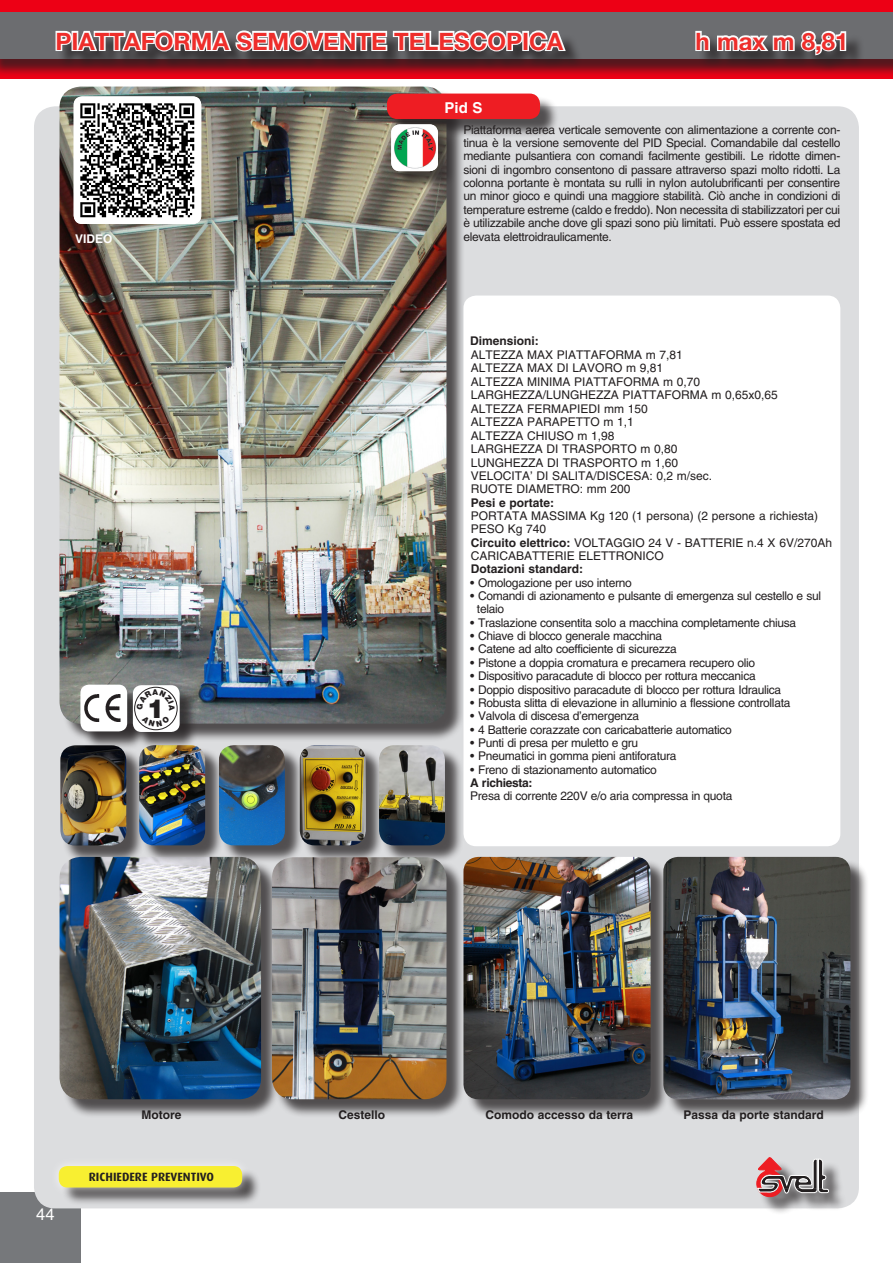
<style>
.page{position:relative;width:893px;height:1263px;background:#fff}
.page>*{position:absolute;margin:0;border:0;box-sizing:border-box;transform-origin:0 0}
.t1{font:900 26.4px "Helvetica Neue";color:#231f20}
.Normale{font:700 24px "Helvetica Neue";color:#ee2e2b}
.Normale-2{font:16.5px "Helvetica";color:#fff}
.tittolopecetta_rossa{font:700 15px "Helvetica";color:#fff}
.testo_descrittivo{font:12px/13.4px "Helvetica";letter-spacing:-.025em;color:#231f20;text-align:justify}
.testo_descrittivo-2{font:12px "Helvetica";color:#231f20}
.didascalia_bold{font:700 12px "Helvetica";color:#231f20}
.testo_descrittivo-3{font:700 12px "Helvetica";color:#231f20}
.t2{font:700 12px "Dax";color:#231f20}
.testo_descrittivo-4{font:700 12px "Helvetica";letter-spacing:-.025em;color:#231f20}
.testo_descrittivo-5{font:700 12px "Helvetica";color:#fff}
.s1{font-weight:700}
</style>
<div class="page">
<div style="left:0;top:1192px;width:81px;height:71px;background:#76787b"></div>
<div style="left:34px;top:106px;width:825px;height:1102px;background:#dcdddf;border-radius:21px"></div>
<div style="left:759px;top:1160px;width:88px;height:55px;background:#231f20;opacity:.75"></div>
<svg style="left:756px;top:1157px;width:73px;height:40px"></svg>
<div style="left:666px;top:859px;width:203px;height:259px;background:#231f20;opacity:.75"></div>
<img style="left:669px;top:857px;width:181px;height:242px">
<div style="left:466px;top:859px;width:203px;height:259px;background:#231f20;opacity:.75"></div>
<img style="left:465px;top:857px;width:186px;height:242px">
<div style="left:63px;top:747px;width:82px;height:117px;background:#231f20;opacity:.75"></div>
<img style="left:60px;top:745px;width:66px;height:100px">
<div style="left:62px;top:859px;width:218px;height:259px;background:#231f20;opacity:.75"></div>
<img style="left:60px;top:857px;width:201px;height:242px">
<div style="left:62px;top:89px;width:403px;height:653px;background:#231f20;opacity:.75"></div>
<img style="left:60px;top:87px;width:386px;height:637px">
<div style="left:141px;top:747px;width:83px;height:117px;background:#231f20;opacity:.75"></div>
<img style="left:139px;top:747px;width:66px;height:98px">
<div style="left:221px;top:747px;width:83px;height:117px;background:#231f20;opacity:.75"></div>
<img style="left:219px;top:745px;width:66px;height:100px">
<div style="left:302px;top:747px;width:83px;height:117px;background:#231f20;opacity:.75"></div>
<img style="left:300px;top:745px;width:66px;height:100px">
<div style="left:381px;top:747px;width:83px;height:117px;background:#231f20;opacity:.75"></div>
<img style="left:379px;top:745px;width:66px;height:100px">
<img style="left:74px;top:96px;width:127px;height:128px">
<div style="left:274px;top:859px;width:191px;height:259px;background:#231f20;opacity:.75"></div>
<img style="left:272px;top:857px;width:174px;height:242px">
<div style="left:83px;top:687px;width:63px;height:63px;background:#231f20;opacity:.75"></div>
<div style="left:80px;top:685px;width:47px;height:46px;background:#fff;border-radius:9px"></div>
<img style="left:80px;top:692px;width:41px;height:32px">
<div style="left:135px;top:687px;width:63px;height:64px;background:#231f20;opacity:.75"></div>
<div style="left:133px;top:685px;width:47px;height:47px;background:#fff;border-radius:9px"></div>
<div style="left:61px;top:1168px;width:200px;height:38px;background:#231f20;opacity:.75"></div>
<div style="left:49px;top:1156px;width:202px;height:41px;background:#fff;opacity:.75"></div>
<div style="left:59px;top:1166px;width:183px;height:21px;background:#f8ef31;border-radius:9px"></div>
<div style="left:389px;top:96px;width:170px;height:42px;background:#231f20;opacity:.75"></div>
<div style="left:387px;top:94px;width:153px;height:25px;background:#ee1d23;border-radius:10px"></div>
<div style="left:463px;top:296px;width:377px;height:550px;background:#fff;border-radius:13px"></div>
<div style="left:0;top:0;width:893px;height:78px;background:#ed0015"></div>
<div style="left:0;top:14px;width:893px;height:63px;background:#231f20;opacity:.75"></div>
<div style="left:0;top:12px;width:893px;height:47px;background:#6c6d70"></div>
<div style="left:58px;top:33px;width:807px;height:40px;background:#231f20;opacity:.75"></div>
<svg style="left:54px;top:30px;width:514px;height:34px;background:#979092"></svg>
<svg style="left:694px;top:30px;width:154px;height:27px"></svg>
<div style="left:393px;top:127px;width:64px;height:63px;background:#231f20;opacity:.75"></div>
<img style="left:391px;top:124px;width:47px;height:47px">
<svg style="left:134px;top:686px;width:44px;height:44px"></svg>
<p class="Normale" style="left:55px;top:26px;width:510px">PIATTAFORMA SEMOVENTE TELESCOPICA</p>
<p class="Normale" style="left:695px;top:26px;width:155px">h max m 8,81</p>
<p class="testo_descrittivo-5" style="left:75px;top:231px;width:39px">VIDEO</p>
<p class="t1" style="left:147px;top:693px;width:19px">1</p>
<p class="tittolopecetta_rossa" style="left:444px;top:99px;width:39px">Pid S</p>
<p class="testo_descrittivo" style="left:463px;top:123px;width:378px">Piattaforma aerea verticale semovente con alimentazione a corrente con&shy;tinua è la versione semovente del PID Special. Comandabile dal cestello mediante pulsantiera con comandi facilmente gestibili. Le ridotte dimen&shy;sioni di ingombro consentono di passare attraverso spazi molto ridotti. La colonna portante è montata su rulli in nylon autolubrificanti per consentire un minor gioco e quindi una maggiore stabilità. Ciò anche in condizioni di temperature estreme (caldo e freddo). Non necessita di stabilizzatori per cui è utilizzabile anche dove gli spazi sono più limitati. Può essere spostata ed elevata elettroidraulicamente.</p>
<p class="testo_descrittivo-3" style="left:470px;top:333px;width:70px">Dimensioni:</p>
<p class="testo_descrittivo-2" style="left:471px;top:347px;width:214px">ALTEZZA MAX PIATTAFORMA m 7,81</p>
<p class="testo_descrittivo-2" style="left:471px;top:361px;width:194px">ALTEZZA MAX DI LAVORO m 9,81</p>
<p class="testo_descrittivo-2" style="left:471px;top:374px;width:231px">ALTEZZA MINIMA PIATTAFORMA m 0,70</p>
<p class="testo_descrittivo-2" style="left:471px;top:388px;width:309px">LARGHEZZA/LUNGHEZZA PIATTAFORMA m 0,65x0,65</p>
<p class="testo_descrittivo-2" style="left:471px;top:401px;width:179px">ALTEZZA FERMAPIEDI mm 150</p>
<p class="testo_descrittivo-2" style="left:471px;top:415px;width:165px">ALTEZZA PARAPETTO m 1,1</p>
<p class="testo_descrittivo-2" style="left:471px;top:428px;width:145px">ALTEZZA CHIUSO m 1,98</p>
<p class="testo_descrittivo-2" style="left:471px;top:442px;width:208px">LARGHEZZA DI TRASPORTO m 0,80</p>
<p class="testo_descrittivo-2" style="left:471px;top:455px;width:209px">LUNGHEZZA DI TRASPORTO m 1,60</p>
<p class="testo_descrittivo-2" style="left:471px;top:469px;width:243px">VELOCITA’ DI SALITA/DISCESA: 0,2 m/sec.</p>
<p class="testo_descrittivo-2" style="left:471px;top:482px;width:161px">RUOTE DIAMETRO: mm 200</p>
<p class="testo_descrittivo-3" style="left:471px;top:495px;width:85px">Pesi e portate:</p>
<p class="testo_descrittivo-2" style="left:471px;top:509px;width:349px">PORTATA MASSIMA Kg 120 (1 persona) (2 persone a richiesta)</p>
<p class="testo_descrittivo-2" style="left:471px;top:522px;width:77px">PESO Kg 740</p>
<p class="testo_descrittivo-2" style="left:471px;top:535px;width:363px"><span class="s1">Circuito elettrico:</span> VOLTAGGIO 24 V - BATTERIE n.4 X 6V/270Ah</p>
<p class="testo_descrittivo-2" style="left:471px;top:549px;width:195px">CARICABATTERIE ELETTRONICO</p>
<p class="testo_descrittivo-3" style="left:471px;top:562px;width:114px">Dotazioni standard:</p>
<p class="testo_descrittivo" style="left:470px;top:576px;width:163px">• Omologazione per uso interno</p>
<p class="testo_descrittivo" style="left:470px;top:589px;width:352px">• Comandi di azionamento e pulsante di emergenza sul cestello e sul</p>
<p class="testo_descrittivo" style="left:477px;top:602px;width:29px">telaio</p>
<p class="testo_descrittivo" style="left:470px;top:616px;width:327px">• Traslazione consentita solo a macchina completamente chiusa</p>
<p class="testo_descrittivo" style="left:470px;top:629px;width:194px">• Chiave di blocco generale macchina</p>
<p class="testo_descrittivo" style="left:470px;top:643px;width:208px">• Catene ad alto coefficiente di sicurezza</p>
<p class="testo_descrittivo" style="left:470px;top:656px;width:287px">• Pistone a doppia cromatura e precamera recupero olio</p>
<p class="testo_descrittivo" style="left:470px;top:669px;width:287px">• Dispositivo paracadute di blocco per rottura meccanica</p>
<p class="testo_descrittivo" style="left:470px;top:683px;width:313px">• Doppio dispositivo paracadute di blocco per rottura Idraulica</p>
<p class="testo_descrittivo" style="left:470px;top:696px;width:322px">• Robusta slitta di elevazione in alluminio a flessione controllata</p>
<p class="testo_descrittivo" style="left:470px;top:709px;width:170px">• Valvola di discesa d’emergenza</p>
<p class="testo_descrittivo" style="left:470px;top:723px;width:263px">• 4 Batterie corazzate con caricabatterie automatico</p>
<p class="testo_descrittivo" style="left:470px;top:736px;width:169px">• Punti di presa per muletto e gru</p>
<p class="testo_descrittivo" style="left:470px;top:749px;width:208px">• Pneumatici in gomma pieni antiforatura</p>
<p class="testo_descrittivo" style="left:470px;top:763px;width:188px">• Freno di stazionamento automatico</p>
<p class="testo_descrittivo-4" style="left:470px;top:775px;width:64px">A richiesta:</p>
<p class="testo_descrittivo" style="left:470px;top:789px;width:264px">Presa di corrente 220V e/o aria compressa in quota</p>
<p class="didascalia_bold" style="left:142px;top:1107px;width:41px">Motore</p>
<p class="didascalia_bold" style="left:338px;top:1107px;width:48px">Cestello</p>
<p class="didascalia_bold" style="left:486px;top:1107px;width:149px">Comodo accesso da terra</p>
<p class="didascalia_bold" style="left:683px;top:1107px;width:142px">Passa da porte standard</p>
<p class="Normale-2" style="left:36px;top:1205px;width:20px">44</p>
<p class="t2" style="left:89px;top:1170px;width:127px">RICHIEDERE PREVENTIVO</p>
</div>
